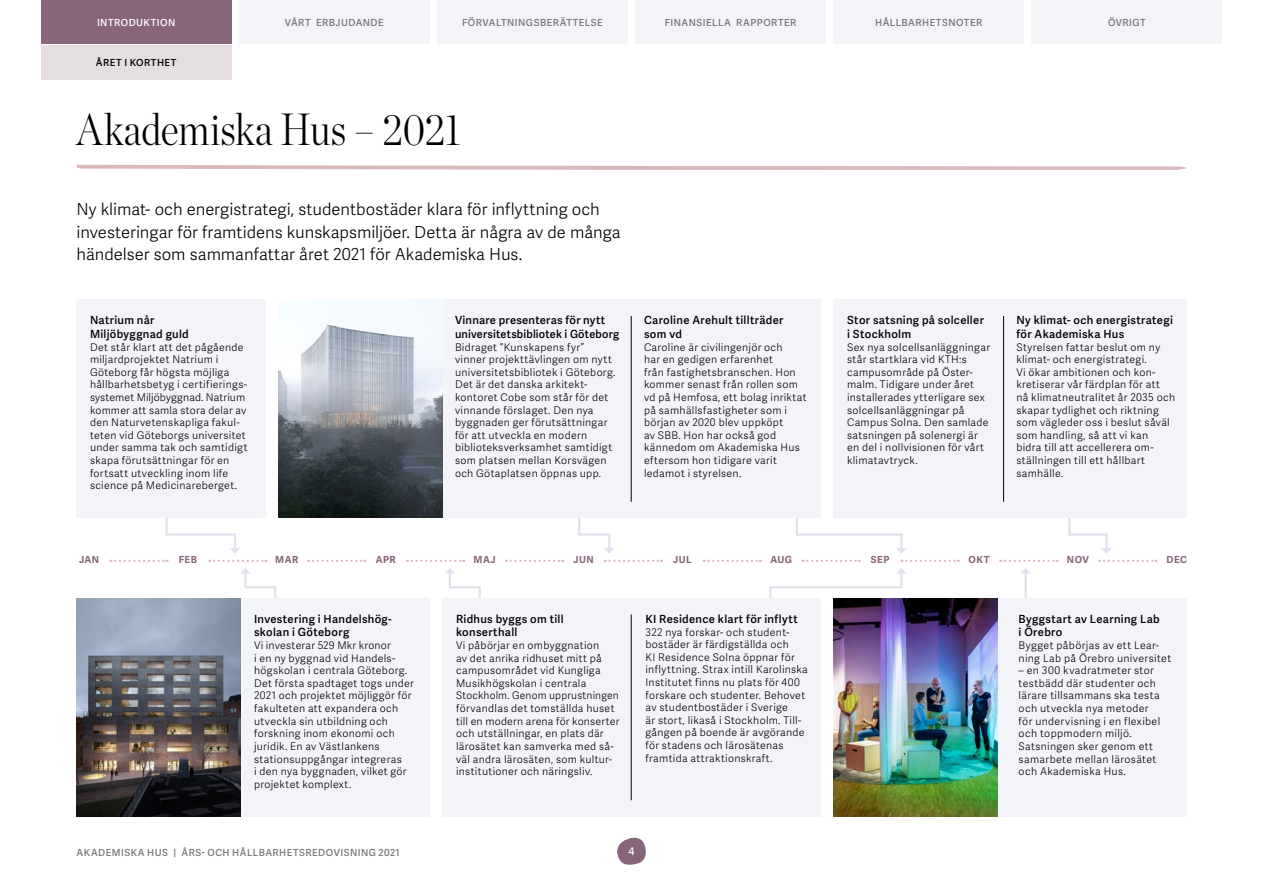
<style>
.page{position:relative;width:1263px;height:893px;background:#fff}
.page>*{position:absolute;margin:0;border:0;box-sizing:border-box;transform-origin:0 0}
.t1{font:300 45px "Chronicle Disp Cond";color:#000}
.t2{font:300 16.5px/22.5px "Adelle Sans";color:#000}
.t3{font:600 11.25px/13.5px "Adelle Sans";letter-spacing:.03em;color:#000}
.t4{font:300 10.5px/12.6px "Adelle Sans";letter-spacing:.03em;color:#000}
.t5{font:600 10.5px "Adelle Sans";color:#fff}
.t6{font:600 9.75px "Adelle Sans";letter-spacing:.045em;color:#76787c}
.t7{font:700 9.75px "Adelle Sans";letter-spacing:.05em;color:#87657b}
.t8{font:600 9.75px "Adelle Sans";letter-spacing:.05em;color:#000}
.t9{font:600 9.75px "Adelle Sans";letter-spacing:.05em;color:#fff}
</style>
<div class="page">
<svg style="left:617px;top:837px;width:29px;height:28px"></svg>
<hr style="left:1024px;top:573px;width:3px;height:31px;background:#dee3ec">
<svg style="left:1021px;top:568px;width:9px;height:5px"></svg>
<svg style="left:1068px;top:518px;width:43px;height:36px"></svg>
<svg style="left:445px;top:568px;width:36px;height:30px"></svg>
<svg style="left:769px;top:568px;width:137px;height:30px"></svg>
<svg style="left:241px;top:568px;width:36px;height:30px"></svg>
<div style="left:77px;top:598px;width:352px;height:218px;background:#f2f4f8"></div>
<div style="left:77px;top:300px;width:189px;height:218px;background:#f2f4f8"></div>
<div style="left:442px;top:598px;width:379px;height:218px;background:#f2f4f8"></div>
<div style="left:442px;top:300px;width:379px;height:218px;background:#f2f4f8"></div>
<div style="left:992px;top:598px;width:195px;height:218px;background:#f2f4f8"></div>
<div style="left:833px;top:300px;width:354px;height:218px;background:#f2f4f8"></div>
<hr style="left:631px;top:614px;width:1px;height:186px;background:#000">
<hr style="left:631px;top:316px;width:1px;height:186px;background:#000">
<hr style="left:1003px;top:316px;width:1px;height:186px;background:#000">
<img style="left:77px;top:598px;width:163px;height:218px">
<img style="left:279px;top:300px;width:163px;height:218px">
<img style="left:833px;top:598px;width:164px;height:218px">
<svg style="left:76px;top:165px;width:1110px;height:5px"></svg>
<svg style="left:795px;top:518px;width:111px;height:36px"></svg>
<svg style="left:578px;top:518px;width:36px;height:36px"></svg>
<svg style="left:165px;top:518px;width:75px;height:36px"></svg>
<div style="left:41px;top:46px;width:190px;height:34px;background:#e4dde2"></div>
<div style="left:41px;top:0;width:190px;height:43px;background:#87657b"></div>
<div style="left:437px;top:0;width:191px;height:43px;background:#f2f4f8"></div>
<div style="left:635px;top:0;width:191px;height:43px;background:#f2f4f8"></div>
<div style="left:833px;top:0;width:191px;height:43px;background:#f2f4f8"></div>
<div style="left:1031px;top:0;width:191px;height:43px;background:#f2f4f8"></div>
<div style="left:239px;top:0;width:190px;height:43px;background:#f2f4f8"></div>
<svg style="left:110px;top:560px;width:58px;height:2px"></svg>
<svg style="left:407px;top:560px;width:57px;height:2px"></svg>
<svg style="left:209px;top:560px;width:57px;height:2px"></svg>
<svg style="left:506px;top:560px;width:57px;height:2px"></svg>
<svg style="left:308px;top:560px;width:57px;height:2px"></svg>
<svg style="left:605px;top:560px;width:57px;height:2px"></svg>
<svg style="left:802px;top:560px;width:58px;height:2px"></svg>
<svg style="left:1000px;top:560px;width:57px;height:2px"></svg>
<svg style="left:704px;top:560px;width:57px;height:2px"></svg>
<svg style="left:901px;top:560px;width:58px;height:2px"></svg>
<svg style="left:1099px;top:560px;width:57px;height:2px"></svg>
<p class="t9" style="left:97px;top:17px;width:80px">INTRODUKTION</p>
<p class="t6" style="left:285px;top:17px;width:101px">VÅRT ERBJUDANDE</p>
<p class="t6" style="left:462px;top:17px;width:142px">FÖRVALTNINGSBERÄTTELSE</p>
<p class="t6" style="left:665px;top:17px;width:133px">FINANSIELLA RAPPORTER</p>
<p class="t6" style="left:875px;top:17px;width:109px">HÅLLBARHETSNOTER</p>
<p class="t6" style="left:1108px;top:17px;width:39px">ÖVRIGT</p>
<p class="t8" style="left:96px;top:57px;width:82px">ÅRET I KORTHET</p>
<h1 class="t1" style="left:77px;top:95px;width:386px">Akademiska Hus – 2021</h1>
<h2 class="t2" style="left:77px;top:199px;width:546px">Ny klimat- och energistrategi, studentbostäder klara för inflyttning och investeringar för framtidens kunskapsmiljöer. Detta är några av de många händelser som sammanfattar året 2021 för Akademiska Hus.</h2>
<p class="t3" style="left:90px;top:314px;width:100px">Natrium når<br>Miljöbyggnad guld</p>
<p class="t4" style="left:90px;top:341px;width:159px">Det står klart att det pågående miljardprojektet Natrium i<br>Göteborg får högsta möjliga hållbarhetsbetyg i certifierings&shy;systemet Miljöbyggnad. Natrium kommer att samla stora delar av den Naturvetenskapliga fakul&shy;teten vid Göteborgs universitet under samma tak och samtidigt skapa förutsättningar för en fortsatt utveckling inom life science på Medicinareberget.</p>
<p class="t3" style="left:455px;top:314px;width:166px">Vinnare presenteras för nytt universitetsbibliotek i Göteborg</p>
<p class="t4" style="left:455px;top:341px;width:162px">Bidraget “Kunskapens fyr” vinner projekttävlingen om nytt universitetsbibliotek i Göteborg.<br>Det är det danska arkitekt&shy;kontoret Cobe som står för det vinnande förslaget. Den nya byggnaden ger förutsättningar för att utveckla en modern biblioteksverksamhet samtidigt som platsen mellan Korsvägen och Götaplatsen öppnas upp.</p>
<p class="t3" style="left:644px;top:314px;width:141px">Caroline Arehult tillträder som vd</p>
<p class="t4" style="left:644px;top:341px;width:164px">Caroline är civilingenjör och<br>har en gedigen erfarenhet<br>från fastighetsbranschen. Hon kommer senast från rollen som vd på Hemfosa, ett bolag inriktat på samhällsfastigheter som i början av 2020 blev uppköpt<br>av SBB. Hon har också god kännedom om Akademiska Hus eftersom hon tidigare varit ledamot i styrelsen.</p>
<p class="t3" style="left:847px;top:314px;width:138px">Stor satsning på solceller i Stockholm</p>
<p class="t4" style="left:847px;top:341px;width:144px">Sex nya solcellsanläggningar står startklara vid KTH:s campusområde på Öster&shy;malm. Tidigare under året installerades ytterligare sex solcellsanläggningar på<br>Campus Solna. Den samlade satsningen på solenergi är en del i nollvisionen för vårt klimatavtryck.</p>
<p class="t3" style="left:1016px;top:314px;width:158px">Ny klimat- och energistrategi för Akademiska Hus</p>
<p class="t4" style="left:1016px;top:341px;width:160px">Styrelsen fattar beslut om ny klimat- och energistrategi.<br>Vi ökar ambitionen och kon&shy;kretiserar vår färdplan för att<br>nå klimatneutralitet år 2035 och skapar tydlighet och riktning som vägleder oss i beslut såväl som handling, så att vi kan bidra till att accellerera om&shy;ställningen till ett hållbart samhälle.</p>
<p class="t7" style="left:79px;top:553px;width:22px">JAN</p>
<p class="t7" style="left:179px;top:553px;width:20px">FEB</p>
<p class="t7" style="left:275px;top:553px;width:25px">MAR</p>
<p class="t7" style="left:376px;top:553px;width:22px">APR</p>
<p class="t7" style="left:474px;top:553px;width:24px">MAJ</p>
<p class="t7" style="left:573px;top:553px;width:22px">JUN</p>
<p class="t7" style="left:673px;top:553px;width:20px">JUL</p>
<p class="t7" style="left:770px;top:553px;width:23px">AUG</p>
<p class="t7" style="left:871px;top:553px;width:20px">SEP</p>
<p class="t7" style="left:968px;top:553px;width:23px">OKT</p>
<p class="t7" style="left:1067px;top:553px;width:23px">NOV</p>
<p class="t7" style="left:1166px;top:553px;width:22px">DEC</p>
<p class="t3" style="left:254px;top:613px;width:139px">Investering i Handelshög&shy;skolan i Göteborg</p>
<p class="t4" style="left:254px;top:639px;width:161px">Vi investerar 529 Mkr kronor<br>i en ny byggnad vid Handels&shy;högskolan i centrala Göteborg.<br>Det första spadtaget togs under<br>2021 och projektet möjliggör för fakulteten att expandera och utveckla sin utbildning och forskning inom ekonomi och juridik. En av Västlankens stationsuppgångar integreras<br>i den nya byggnaden, vilket gör projektet komplext.</p>
<p class="t3" style="left:456px;top:613px;width:109px">Ridhus byggs om till konserthall</p>
<p class="t4" style="left:456px;top:639px;width:165px">Vi påbörjar en ombyggnation<br>av det anrika ridhuset mitt på campusområdet vid Kungliga<br>Musikhögskolan i centrala<br>Stockholm. Genom upprustningen förvandlas det tomställda huset till en modern arena för konserter och utställningar, en plats där lärosätet kan samverka med så&shy;väl andra lärosäten, som kultur&shy;institutioner och näringsliv.</p>
<p class="t3" style="left:645px;top:613px;width:154px">KI Residence klart för inflytt</p>
<p class="t4" style="left:645px;top:626px;width:164px">322 nya forskar- och student&shy;bostäder är färdigställda och<br>KI Residence Solna öppnar för inflyttning. Strax intill Karolinska<br>Institutet finns nu plats för 400 forskare och studenter. Behovet av studentbostäder i Sverige<br>är stort, likaså i Stockholm. Till&shy;gången på boende är avgörande för stadens och lärosätenas framtida attraktionskraft.</p>
<p class="t6" style="left:77px;top:847px;width:325px">AKADEMISKA HUS | ÅRS- OCH HÅLLBARHETSREDOVISNING 2021</p>
<p class="t5" style="left:628px;top:845px;width:7px">4</p>
<p class="t3" style="left:1018px;top:613px;width:143px">Byggstart av Learning Lab i Örebro</p>
<p class="t4" style="left:1018px;top:639px;width:154px">Bygget påbörjas av ett Lear&shy;ning Lab på Örebro universitet</p>
<p class="t4" style="left:1018px;top:665px;width:143px">– en 300 kvadratmeter stor testbädd där studenter och lärare tillsammans ska testa och utveckla nya metoder för undervisning i en flexibel och toppmodern miljö.<br>Satsningen sker genom ett samarbete mellan lärosätet och Akademiska Hus.</p>
</div>
